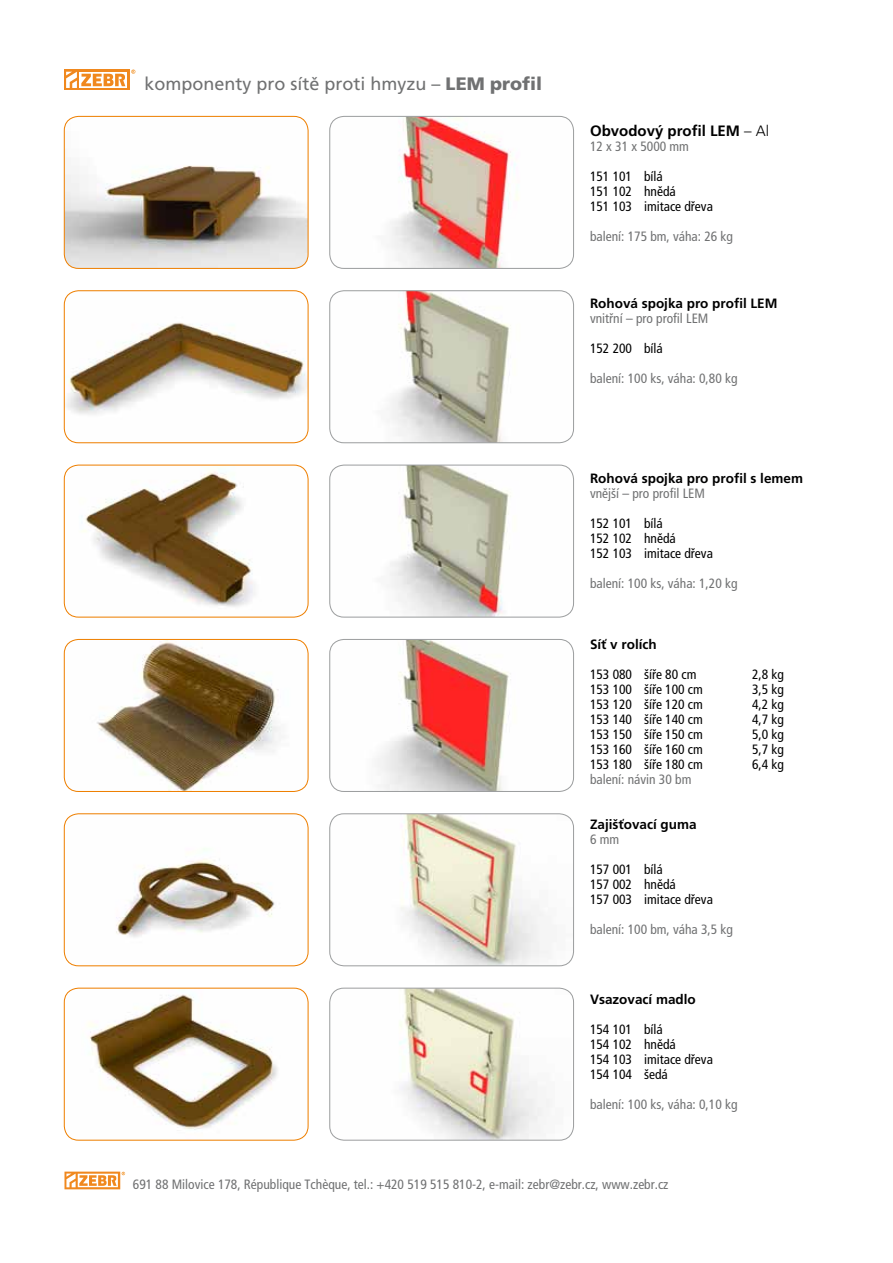
<style>
.page{position:relative;width:893px;height:1263px;background:#fff}
.page>*{position:absolute;margin:0;border:0;box-sizing:border-box;transform-origin:0 0}
.t1{font:18px "Frutiger CE";color:#707172}
.t2{font:700 15px "Frutiger CE";color:#000}
.t3{font:condensed 13.5px/15px "Frutiger CE";color:#000}
.t4{font:condensed 13.5px "Frutiger CE";color:#707172}
.t5{font:700 13.5px "Frutiger CE";color:#000}
.s1{font-weight:900}
.s2{font-weight:300}
</style>
<div class="page">
<svg style="left:64px;top:1171px;width:61px;height:18px"></svg>
<img style="left:64px;top:116px;width:244px;height:152px">
<div style="left:64px;top:116px;width:245px;height:153px;border:1px solid #ee7f00;border-radius:14px"></div>
<img style="left:64px;top:291px;width:244px;height:152px">
<div style="left:64px;top:290px;width:245px;height:153px;border:1px solid #ee7f00;border-radius:14px"></div>
<img style="left:64px;top:465px;width:243px;height:152px">
<div style="left:64px;top:465px;width:245px;height:153px;border:1px solid #ee7f00;border-radius:14px"></div>
<img style="left:64px;top:988px;width:243px;height:152px">
<div style="left:64px;top:988px;width:245px;height:153px;border:1px solid #ee7f00;border-radius:14px"></div>
<img style="left:330px;top:116px;width:244px;height:152px">
<div style="left:329px;top:116px;width:245px;height:153px;border:1px solid #9c9e9f;border-radius:14px"></div>
<img style="left:331px;top:291px;width:243px;height:152px">
<div style="left:329px;top:290px;width:245px;height:153px;border:1px solid #9c9e9f;border-radius:14px"></div>
<img style="left:330px;top:465px;width:244px;height:151px">
<div style="left:329px;top:465px;width:245px;height:153px;border:1px solid #9c9e9f;border-radius:14px"></div>
<img style="left:330px;top:639px;width:244px;height:152px">
<div style="left:329px;top:639px;width:245px;height:153px;border:1px solid #9c9e9f;border-radius:14px"></div>
<img style="left:330px;top:815px;width:244px;height:151px">
<div style="left:329px;top:813px;width:245px;height:153px;border:1px solid #9c9e9f;border-radius:14px"></div>
<img style="left:331px;top:988px;width:240px;height:152px">
<div style="left:329px;top:988px;width:245px;height:153px;border:1px solid #9c9e9f;border-radius:14px"></div>
<img style="left:64px;top:639px;width:244px;height:152px">
<div style="left:64px;top:639px;width:245px;height:153px;border:1px solid #ee7f00;border-radius:14px"></div>
<img style="left:64px;top:815px;width:244px;height:151px">
<div style="left:64px;top:813px;width:245px;height:153px;border:1px solid #ee7f00;border-radius:14px"></div>
<div style="left:64px;top:69px;width:66px;height:21px;background:#f0881e"></div>
<div style="left:79px;top:72px;width:48px;height:16px;background:#fff"></div>
<svg style="left:66px;top:72px;width:59px;height:16px"></svg>
<svg style="left:131px;top:70px;width:4px;height:4px"></svg>
<h1 class="t1" style="left:145px;top:74px;width:399px">komponenty pro sítě proti hmyzu – <span class="s1">LEM profil</span></h1>
<p class="t2" style="left:590px;top:122px;width:181px">Obvodový profil LEM <span class="s2">– Al</span></p>
<p class="t4" style="left:590px;top:139px;width:101px">12 x 31 x 5000 mm</p>
<p class="t3" style="left:590px;top:169px;width:124px">151 101 bílá<br>151 102 hnědá<br>151 103 imitace dřeva</p>
<p class="t4" style="left:590px;top:229px;width:145px">balení: 175 bm, váha: 26 kg</p>
<p class="t5" style="left:590px;top:295px;width:189px">Rohová spojka pro profil LEM</p>
<p class="t4" style="left:590px;top:310px;width:120px">vnitřní – pro profil LEM</p>
<p class="t3" style="left:590px;top:340px;width:74px">152 200 bílá</p>
<p class="t4" style="left:590px;top:370px;width:149px">balení: 100 ks, váha: 0,80 kg</p>
<p class="t5" style="left:590px;top:470px;width:215px">Rohová spojka pro profil s lemem</p>
<p class="t4" style="left:590px;top:485px;width:116px">vnější – pro profil LEM</p>
<p class="t3" style="left:590px;top:515px;width:124px">152 101 bílá<br>152 102 hnědá<br>152 103 imitace dřeva</p>
<p class="t4" style="left:590px;top:575px;width:149px">balení: 100 ks, váha: 1,20 kg</p>
<p class="t5" style="left:590px;top:637px;width:68px">Síť v rolích</p>
<p class="t3" style="left:590px;top:667px;width:108px">153 080 šíře 80 cm</p>
<p class="t3" style="left:752px;top:667px;width:33px">2,8 kg</p>
<p class="t3" style="left:590px;top:682px;width:114px">153 100 šíře 100 cm</p>
<p class="t3" style="left:752px;top:682px;width:33px">3,5 kg</p>
<p class="t3" style="left:590px;top:697px;width:114px">153 120 šíře 120 cm</p>
<p class="t3" style="left:752px;top:697px;width:33px">4,2 kg</p>
<p class="t3" style="left:590px;top:712px;width:114px">153 140 šíře 140 cm</p>
<p class="t3" style="left:752px;top:712px;width:33px">4,7 kg</p>
<p class="t3" style="left:590px;top:727px;width:114px">153 150 šíře 150 cm</p>
<p class="t3" style="left:752px;top:727px;width:33px">5,0 kg</p>
<p class="t3" style="left:590px;top:742px;width:114px">153 160 šíře 160 cm</p>
<p class="t3" style="left:752px;top:742px;width:33px">5,7 kg</p>
<p class="t3" style="left:590px;top:757px;width:114px">153 180 šíře 180 cm</p>
<p class="t3" style="left:752px;top:757px;width:33px">6,4 kg</p>
<p class="t4" style="left:590px;top:772px;width:103px">balení: návin 30 bm</p>
<p class="t5" style="left:590px;top:817px;width:108px">Zajišťovací guma</p>
<p class="t4" style="left:590px;top:832px;width:31px">6 mm</p>
<p class="t3" style="left:590px;top:862px;width:124px">157 001 bílá<br>157 002 hnědá<br>157 003 imitace dřeva</p>
<p class="t4" style="left:590px;top:922px;width:145px">balení: 100 bm, váha 3,5 kg</p>
<p class="t5" style="left:590px;top:992px;width:107px">Vsazovací madlo</p>
<p class="t3" style="left:590px;top:1022px;width:124px">154 101 bílá<br>154 102 hnědá<br>154 103 imitace dřeva<br>154 104 šedá</p>
<p class="t4" style="left:590px;top:1097px;width:149px">balení: 100 ks, váha: 0,10 kg</p>
<p class="t4" style="left:133px;top:1176px;width:537px">691 88 Milovice 178, République Tchèque, tel.: +420 519 515 810-2, e-mail: zebr@zebr.cz, www.zebr.cz</p>
</div>
